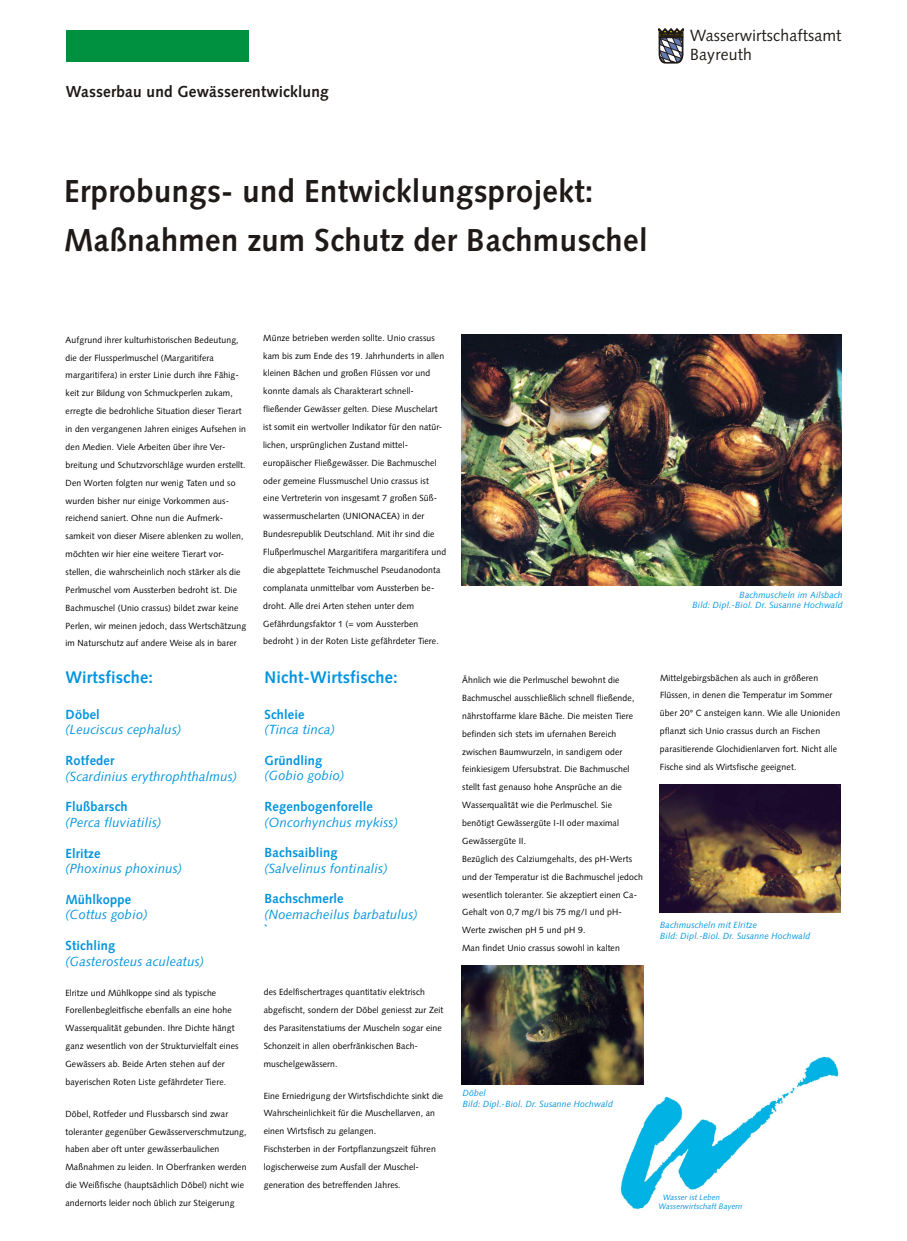
<style>
.page{position:relative;width:907px;height:1241px;background:#fff}
.page>*{position:absolute;margin:0;border:0;box-sizing:border-box;transform-origin:0 0}
.t1{font:700 31.74px/49.3px "Syntax";color:#1f1a17}
.t2{font:700 16.8px "Syntax";color:#0094de}
.t3{font:16.2px/19.2px "Syntax";color:#1f1a17}
.t4{font:700 15.89px "Syntax";color:#1f1a17}
.t5{font:italic 13.23px "Syntax";color:#0094de}
.t6{font:700 13.23px "Syntax";color:#0094de}
.t7{font:8.92px/17.8px "Syntax";color:#000}
.t8{font:italic 8.92px/10.4px "Syntax";color:#0094de}
.t9{font:italic 7.91px/9.2px "Syntax";color:#0094de}
</style>
<div class="page">
<div style="left:66px;top:30px;width:183px;height:32px;background:#009140"></div>
<img style="left:619px;top:1052px;width:222px;height:158px">
<svg style="left:658px;top:29px;width:26px;height:34px"></svg>
<img style="left:461px;top:334px;width:380px;height:251px">
<img style="left:461px;top:965px;width:182px;height:119px">
<img style="left:660px;top:784px;width:181px;height:128px">
<h1 class="t4" style="left:66px;top:84px;width:265px">Wasserbau und Gewässerentwicklung</h1>
<h1 class="t1" style="left:64px;top:169px;width:585px">Erprobungs- und Entwicklungsprojekt:<br>Maßnahmen zum Schutz der Bachmuschel</h1>
<h1 class="t3" style="left:690px;top:27px;width:153px">Wasserwirtschaftsamt<br>Bayreuth</h1>
<p class="t7" style="left:66px;top:331px;width:182px">Aufgrund ihrer kulturhistorischen Bedeutung, die der Flussperlmuschel (Margaritifera margaritifera) in erster Linie durch ihre Fähig&shy;keit zur Bildung von Schmuckperlen zukam, erregte die bedrohliche Situation dieser Tierart in den vergangenen Jahren einiges Aufsehen in den Medien. Viele Arbeiten über ihre Ver&shy;breitung und Schutzvorschläge wurden erstellt.<br>Den Worten folgten nur wenig Taten und so wurden bisher nur einige Vorkommen aus&shy;reichend saniert. Ohne nun die Aufmerk&shy;samkeit von dieser Misere ablenken zu wollen, möchten wir hier eine weitere Tierart vor&shy;stellen, die wahrscheinlich noch stärker als die Perlmuschel vom Aussterben bedroht ist. Die Bachmuschel (Unio crassus) bildet zwar keine Perlen, wir meinen jedoch, dass Wertschätzung im Naturschutz auf andere Weise als in barer</p>
<p class="t7" style="left:263px;top:329px;width:185px">Münze betrieben werden sollte. Unio crassus kam bis zum Ende des 19. Jahrhunderts in allen kleinen Bächen und großen Flüssen vor und konnte damals als Charakterart schnell&shy;fließender Gewässer gelten. Diese Muschelart ist somit ein wertvoller Indikator für den natür&shy;lichen, ursprünglichen Zustand mittel&shy;europäischer Fließgewässer. Die Bachmuschel oder gemeine Flussmuschel Unio crassus ist eine Vertreterin von insgesamt 7 großen Süß&shy;wassermuschelarten (UNIONACEA) in der Bundesrepublik Deutschland. Mit ihr sind die Flußperlmuschel Margaritifera margaritifera und die abgeplattete Teichmuschel Pseudanodonta complanata unmittelbar vom Aussterben be&shy;droht. Alle drei Arten stehen unter dem Gefährdungsfaktor 1 (= vom Aussterben bedroht ) in der Roten Liste gefährdeter Tiere.</p>
<h1 class="t2" style="left:65px;top:670px;width:89px">Wirtsfische:</h1>
<h1 class="t6" style="left:65px;top:708px;width:36px">Döbel</h1>
<h1 class="t5" style="left:65px;top:724px;width:118px">(Leuciscus cephalus)</h1>
<h1 class="t6" style="left:65px;top:755px;width:51px">Rotfeder</h1>
<h1 class="t5" style="left:65px;top:770px;width:173px">(Scardinius erythrophthalmus)</h1>
<h1 class="t6" style="left:65px;top:801px;width:64px">Flußbarsch</h1>
<h1 class="t5" style="left:65px;top:816px;width:98px">(Perca fluviatilis)</h1>
<h1 class="t6" style="left:65px;top:847px;width:37px">Elritze</h1>
<h1 class="t5" style="left:65px;top:863px;width:118px">(Phoxinus phoxinus)</h1>
<h1 class="t6" style="left:65px;top:893px;width:68px">Mühlkoppe</h1>
<h1 class="t5" style="left:65px;top:909px;width:84px">(Cottus gobio)</h1>
<h1 class="t6" style="left:65px;top:940px;width:51px">Stichling</h1>
<h1 class="t5" style="left:65px;top:955px;width:140px">(Gasterosteus aculeatus)</h1>
<h1 class="t2" style="left:264px;top:670px;width:135px">Nicht-Wirtsfische:</h1>
<h1 class="t6" style="left:264px;top:708px;width:42px">Schleie</h1>
<h1 class="t5" style="left:264px;top:724px;width:72px">(Tinca tinca)</h1>
<h1 class="t6" style="left:264px;top:754px;width:60px">Gründling</h1>
<h1 class="t5" style="left:264px;top:770px;width:82px">(Gobio gobio)</h1>
<h1 class="t6" style="left:264px;top:801px;width:110px">Regenbogenforelle</h1>
<h1 class="t5" style="left:264px;top:816px;width:135px">(Oncorhynchus mykiss)</h1>
<h1 class="t6" style="left:264px;top:847px;width:75px">Bachsaibling</h1>
<h1 class="t5" style="left:264px;top:862px;width:125px">(Salvelinus fontinalis)</h1>
<h1 class="t6" style="left:264px;top:893px;width:81px">Bachschmerle</h1>
<h1 class="t5" style="left:264px;top:908px;width:155px">(Noemacheilus barbatulus)</h1>
<p class="t6" style="left:264px;top:924px;width:5px">`</p>
<p class="t7" style="left:66px;top:984px;width:175px">Elritze und Mühlkoppe sind als typische Forellenbegleitfische ebenfalls an eine hohe Wasserqualität gebunden. Ihre Dichte hängt ganz wesentlich von der Strukturvielfalt eines Gewässers ab. Beide Arten stehen auf der bayerischen Roten Liste gefährdeter Tiere.</p>
<p class="t7" style="left:66px;top:1105px;width:183px">Döbel, Rotfeder und Flussbarsch sind zwar toleranter gegenüber Gewässerverschmutzung, haben aber oft unter gewässerbaulichen Maßnahmen zu leiden. In Oberfranken werden die Weißfische (hauptsächlich Döbel) nicht wie andernorts leider noch üblich zur Steigerung</p>
<p class="t7" style="left:264px;top:984px;width:181px">des Edelfischertrages quantitativ elektrisch abgefischt, sondern der Döbel geniesst zur Zeit des Parasitenstatiums der Muscheln sogar eine Schonzeit in allen oberfränkischen Bach&shy;muschelgewässern.</p>
<p class="t7" style="left:264px;top:1087px;width:181px">Eine Erniedrigung der Wirtsfischdichte sinkt die Wahrscheinlichkeit für die Muschellarven, an einen Wirtsfisch zu gelangen.<br>Fischsterben in der Fortpflanzungszeit führen logischerweise zum Ausfall der Muschel&shy;generation des betreffenden Jahres.</p>
<p class="t8" style="left:692px;top:590px;width:152px;text-align:right">Bachmuscheln im Ailsbach<br>Bild: Dipl.-Biol. Dr. Susanne Hochwald</p>
<p class="t7" style="left:462px;top:672px;width:182px">Ähnlich wie die Perlmuschel bewohnt die Bachmuschel ausschließlich schnell fließende, nährstoffarme klare Bäche. Die meisten Tiere befinden sich stets im ufernahen Bereich zwischen Baumwurzeln, in sandigem oder feinkiesigem Ufersubstrat. Die Bachmuschel stellt fast genauso hohe Ansprüche an die Wasserqualität wie die Perlmuschel. Sie benötigt Gewässergüte I-II oder maximal Gewässergüte II.<br>Bezüglich des Calziumgehalts, des pH-Werts und der Temperatur ist die Bachmuschel jedoch wesentlich toleranter. Sie akzeptiert einen Ca-Gehalt von 0,7 mg/I bis 75 mg/I und pH-Werte zwischen pH 5 und pH 9.<br>Man findet Unio crassus sowohl in kalten</p>
<p class="t7" style="left:660px;top:669px;width:182px">Mittelgebirgsbächen als auch in größeren Flüssen, in denen die Temperatur im Sommer über 20° C ansteigen kann. Wie alle Unioniden pflanzt sich Unio crassus durch an Fischen parasitierende Glochidienlarven fort. Nicht alle Fische sind als Wirtsfische geeignet.</p>
<p class="t8" style="left:660px;top:920px;width:152px">Bachmuscheln mit Elritze<br>Bild: Dipl.-Biol. Dr. Susanne Hochwald</p>
<p class="t8" style="left:463px;top:1088px;width:152px">Döbel<br>Bild: Dipl.-Biol. Dr. Susanne Hochwald</p>
<p class="t9" style="left:658px;top:1193px;width:86px;text-indent:4px">Wasser ist Leben<br>Wasserwirtschaft Bayern</p>
</div>
